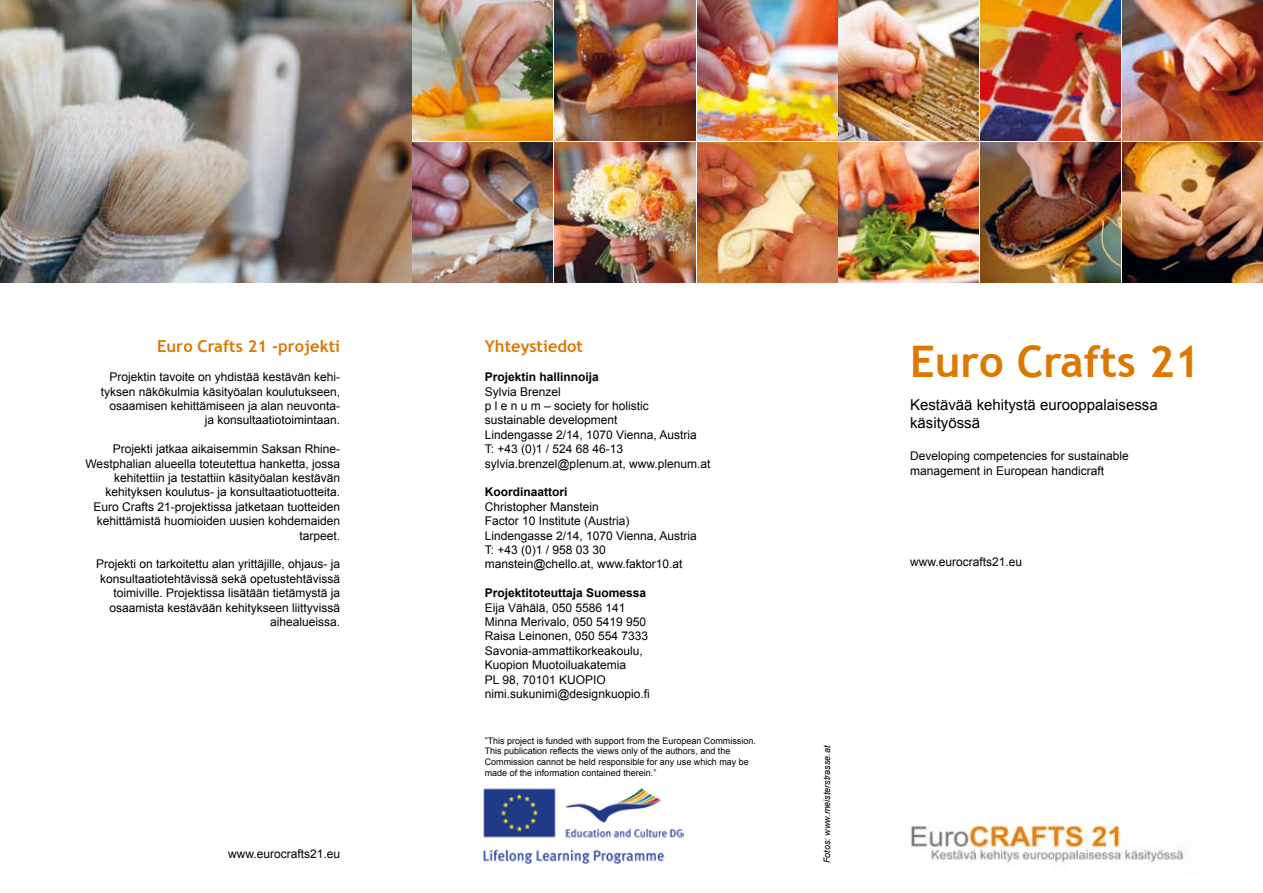
<style>
.page{position:relative;width:1263px;height:893px;background:#fff}
.page>*{position:absolute;margin:0;border:0;box-sizing:border-box;transform-origin:0 0}
.t1{font:700 43.5px "Trebuchet MS";color:#d70}
.t2{font:700 16.5px "Trebuchet MS";color:#d70}
.t3{font:15px/18px "Arial";color:#000}
.t4{font:12px/14.4px "Arial";color:#000}
.t5{font:700 12px "Arial";color:#000}
.t6{font:9px/10.8px "Arial";color:#000}
.t7{font:italic 9px "Arial";color:#000}
</style>
<div class="page">
<img style="left:911px;top:825px;width:273px;height:38px">
<img style="left:483px;top:788px;width:200px;height:76px">
<img style="left:697px;top:0;width:281px;height:140px">
<img style="left:1123px;top:0;width:140px;height:140px">
<img style="left:980px;top:0;width:140px;height:140px">
<img style="left:697px;top:142px;width:281px;height:141px">
<img style="left:1123px;top:142px;width:140px;height:141px">
<img style="left:980px;top:142px;width:140px;height:141px">
<img style="left:411px;top:0;width:142px;height:140px">
<img style="left:555px;top:0;width:140px;height:140px">
<img style="left:411px;top:142px;width:142px;height:141px">
<img style="left:555px;top:142px;width:140px;height:141px">
<img style="left:0;top:0;width:411px;height:283px">
<h2 class="t2" style="left:157px;top:336px;width:185px">Euro Crafts 21 -projekti</h2>
<p class="t4" style="left:101px;top:370px;width:241px;text-align:right">Projektin tavoite on yhdistää kestävän kehi&shy;tyksen näkökulmia käsityöalan koulutukseen, osaamisen kehittämiseen ja alan neuvonta&shy;ja konsultaatiotoimintaan.</p>
<p class="t4" style="left:86px;top:442px;width:256px;text-align:right">Projekti jatkaa aikaisemmin Saksan Rhine-Westphalian alueella toteutettua hanketta, jossa kehitettiin ja testattiin käsityöalan kestävän kehityksen koulutus- ja konsultaatiotuotteita.<br>Euro Crafts 21-projektissa jatketaan tuotteiden kehittämistä huomioiden uusien kohdemaiden tarpeet.</p>
<p class="t4" style="left:96px;top:557px;width:246px;text-align:right">Projekti on tarkoitettu alan yrittäjille, ohjaus- ja konsultaatiotehtävissä sekä opetustehtävissä toimiville. Projektissa lisätään tietämystä ja osaamista kestävään kehitykseen liittyvissä aihealueissa.</p>
<p class="t4" style="left:228px;top:847px;width:114px">www.eurocrafts21.eu</p>
<h2 class="t2" style="left:485px;top:336px;width:100px">Yhteystiedot</h2>
<p class="t5" style="left:485px;top:369px;width:116px">Projektin hallinnoija</p>
<p class="t4" style="left:485px;top:384px;width:227px">Sylvia Brenzel<br>p l e n u m – society for holistic sustainable development<br>Lindengasse 2/14, 1070 Vienna, Austria<br>T: +43 (0)1 / 524 68 46-13 sylvia.brenzel@plenum.at, www.plenum.at</p>
<p class="t5" style="left:485px;top:484px;width:84px">Koordinaattori</p>
<p class="t4" style="left:485px;top:499px;width:213px">Christopher Manstein<br>Factor 10 Institute (Austria)<br>Lindengasse 2/14, 1070 Vienna, Austria<br>T: +43 (0)1 / 958 03 30 manstein@chello.at, www.faktor10.at</p>
<p class="t5" style="left:485px;top:585px;width:163px">Projektitoteuttaja Suomessa</p>
<p class="t4" style="left:485px;top:600px;width:166px">Eija Vähälä, 050 5586 141<br>Minna Merivalo, 050 5419 950<br>Raisa Leinonen, 050 554 7333<br>Savonia-ammattikorkeakoulu,<br>Kuopion Muotoiluakatemia<br>PL 98, 70101 KUOPIO nimi.sukunimi@designkuopio.fi</p>
<p class="t6" style="left:485px;top:735px;width:273px">”This project is funded with support from the European Commission.<br>This publication reflects the views only of the authors, and the Commission cannot be held responsible for any use which may be made of the information contained therein.”</p>
<p class="t7" style="left:821px;top:863px;width:119px;rotate:-90deg">Fotos: www.meisterstrasse.at</p>
<h1 class="t1" style="left:910px;top:335px;width:291px">Euro Crafts 21</h1>
<p class="t3" style="left:910px;top:396px;width:249px">Kestävää kehitystä eurooppalaisessa käsityössä</p>
<p class="t4" style="left:910px;top:449px;width:220px">Developing competencies for sustainable management in European handicraft</p>
<p class="t4" style="left:910px;top:554px;width:114px">www.eurocrafts21.eu</p>
</div>
